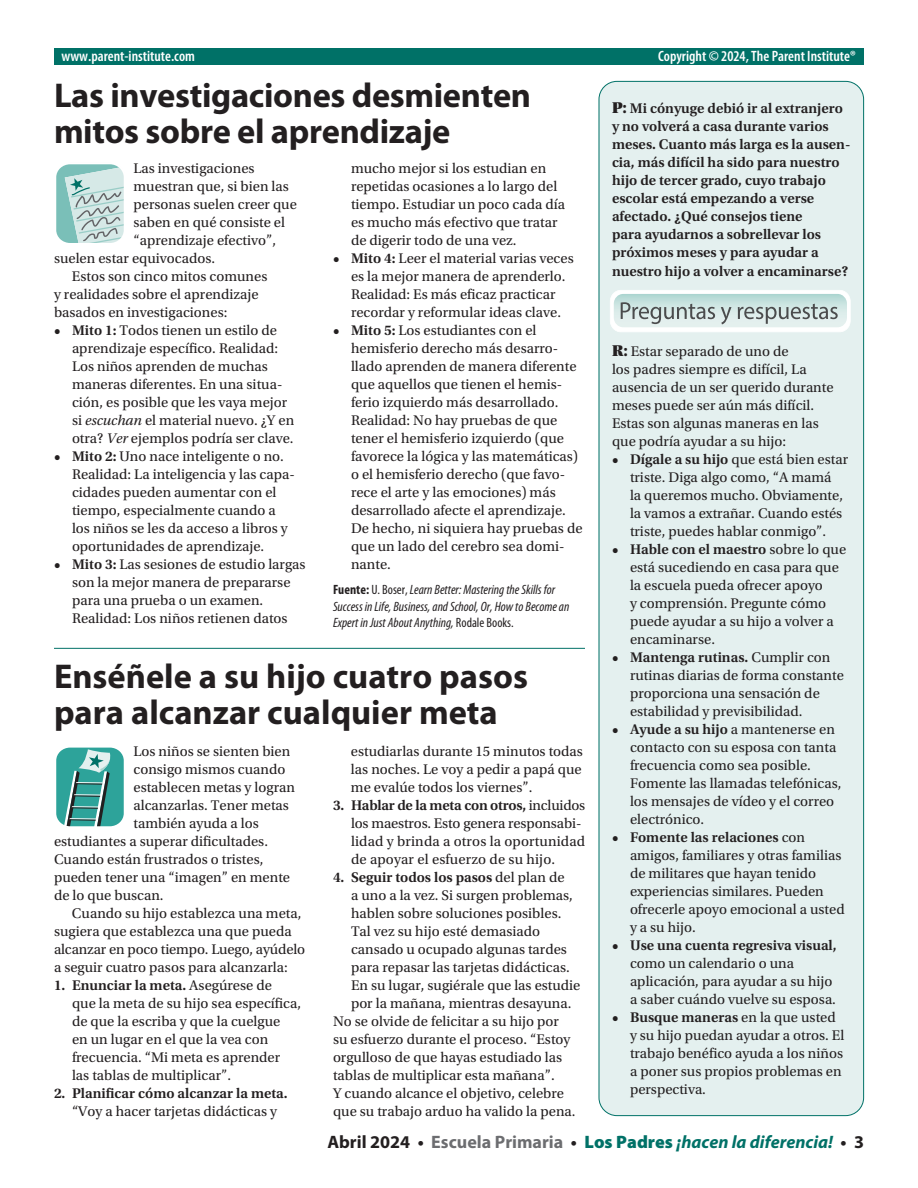
<style>
.page{position:relative;width:918px;height:1188px;background:#fff}
.page>*{position:absolute;margin:0;border:0;box-sizing:border-box;transform-origin:0 0}
.t1{font:700 34.5px/36px "Myriad Pro";letter-spacing:-.01em;color:#231f20}
.t2{font:italic 700 18px "Myriad Pro";color:#007167}
.t3{font:600 condensed 15px "Myriad Pro";color:#fff}
.t4{font:14.7px/18px "Utopia Std";color:#231f20}
.t5{font:600 14.7px/18px "Utopia Std";color:#231f20}
.t6{font:italic condensed 13.5px/16.5px "Myriad Pro";color:#231f20}
.s1{font-family:"Utopia Std Black Headline";font-weight:400;font-size:16.5px}
.s2{font-weight:600}
.s3{font-weight:700;font-style:normal}
.s4{font-style:normal}
.s5{font-style:italic}
.s6{font-family:"Utopia Std Black Headline";font-size:16.5px}
.s7{font-weight:400}
.s8{font-style:normal;color:#231f20}
.s9{font-style:normal;color:#6c6d70}
.s10{font-weight:900;font-style:normal}
</style>
<div class="page">
<div style="left:599px;top:81px;width:265px;height:1035px;background:#e4f0ef;border-radius:18px"></div>
<div style="left:54px;top:49px;width:810px;height:16px;background:#007167"></div>
<svg style="left:610px;top:290px;width:241px;height:42px"></svg>
<svg style="left:56px;top:747px;width:68px;height:80px;background:#51a8a1"></svg>
<svg style="left:56px;top:164px;width:68px;height:79px;background:#b0d2ce"></svg>
<hr style="left:54px;top:648px;width:531px;height:1px;background:#007167">
<p class="t3" style="left:62px;top:46px;width:135px">www.parent-institute.com</p>
<p class="t3" style="left:658px;top:46px;width:199px">Copyright © 2024, The Parent Institute®</p>
<h1 class="t1" style="left:54px;top:76px;width:479px">Las investigaciones desmienten mitos sobre el aprendizaje</h1>
<p class="t5" style="left:612px;top:99px;width:240px"><span class="s1">P:</span> Mi cónyuge debió ir al extranjero y no volverá a casa durante varios meses. Cuanto más larga es la ausen&shy;cia, más difícil ha sido para nuestro hijo de tercer grado, cuyo trabajo escolar está empezando a verse afectado. ¿Qué consejos tiene<br>para ayudarnos a sobrellevar los próximos meses y para ayudar a</p>
<p class="t5" style="left:612px;top:263px;width:238px">nuestro hijo a volver a encaminarse?</p>
<p class="t4" style="left:351px;top:159px;width:216px">mucho mejor si los estudian en repetidas ocasiones a lo largo del tiempo. Estudiar un poco cada día es mucho más efectivo que tratar de digerir todo de una vez.</p>
<p class="t4" style="left:351px;top:249px;width:224px;text-indent:-18px"><span class="s2">• Mito 4:</span> Leer el material varias veces es la mejor manera de aprenderlo.<br>Realidad: Es más eficaz practicar recordar y reformular ideas clave.</p>
<p class="t4" style="left:351px;top:321px;width:233px;text-indent:-18px"><span class="s2">• Mito 5:</span> Los estudiantes con el hemisferio derecho más desarro&shy;llado aprenden de manera diferente que aquellos que tienen el hemis&shy;ferio izquierdo más desarrollado.<br>Realidad: No hay pruebas de que tener el hemisferio izquierdo (que favorece la lógica y las matemáticas) o el hemisferio derecho (que favo&shy;rece el arte y las emociones) más desarrollado afecte el aprendizaje.<br>De hecho, ni siquiera hay pruebas de que un lado del cerebro sea domi&shy;nante.</p>
<p class="t6" style="left:333px;top:582px;width:238px"><span class="s3">Fuente:</span> <span class="s4">U. Boser,</span> Learn Better: Mastering the Skills for<br>Success in Life, Business, and School, Or, How to Become an<br>Expert in Just About Anything, <span class="s4">Rodale Books.</span></p>
<p class="t4" style="left:134px;top:159px;width:123px">Las investigaciones</p>
<p class="t4" style="left:134px;top:177px;width:157px">muestran que, si bien las</p>
<p class="t4" style="left:134px;top:195px;width:165px">personas suelen creer que</p>
<p class="t4" style="left:134px;top:213px;width:153px">saben en qué consiste el</p>
<p class="t4" style="left:134px;top:231px;width:144px">“aprendizaje efectivo”,</p>
<p class="t4" style="left:54px;top:249px;width:163px">suelen estar equivocados.</p>
<p class="t4" style="left:72px;top:267px;width:197px">Estos son cinco mitos comunes</p>
<p class="t4" style="left:54px;top:285px;width:206px">y realidades sobre el aprendizaje</p>
<p class="t4" style="left:54px;top:303px;width:175px">basados en investigaciones:</p>
<p class="t4" style="left:72px;top:321px;width:224px;text-indent:-18px"><span class="s2">• Mito 1:</span> Todos tienen un estilo de aprendizaje específico. Realidad:<br>Los niños aprenden de muchas maneras diferentes. En una situa&shy;ción, es posible que les vaya mejor si <span class="s5">escuchan</span> el material nuevo. ¿Y en otra? <span class="s5">Ver</span> ejemplos podría ser clave.</p>
<p class="t4" style="left:72px;top:447px;width:224px;text-indent:-18px"><span class="s2">• Mito 2:</span> Uno nace inteligente o no.<br>Realidad: La inteligencia y las capa&shy;cidades pueden aumentar con el tiempo, especialmente cuando a los niños se les da acceso a libros y oportunidades de aprendizaje.</p>
<p class="t4" style="left:72px;top:555px;width:235px;text-indent:-18px"><span class="s2">• Mito 3:</span> Las sesiones de estudio largas son la mejor manera de prepararse para una prueba o un examen.<br>Realidad: Los niños retienen datos</p>
<p class="t4" style="left:612px;top:342px;width:223px"><span class="s6">R:</span> Estar separado de uno de<br>los padres siempre es difícil, La ausencia de un ser querido durante meses puede ser aún más difícil.<br>Estas son algunas maneras en las que podría ayudar a su hijo:</p>
<p class="t4" style="left:630px;top:450px;width:220px;text-indent:-18px"><span class="s2">• Dígale a su hijo</span> que está bien estar triste. Diga algo como, “A mamá<br>la queremos mucho. Obviamente, la vamos a extrañar. Cuando estés triste, puedes hablar conmigo”.</p>
<p class="t4" style="left:630px;top:540px;width:218px;text-indent:-18px"><span class="s2">• Hable con el maestro</span> sobre lo que está sucediendo en casa para que la escuela pueda ofrecer apoyo<br>y comprensión. Pregunte cómo puede ayudar a su hijo a volver a encaminarse.</p>
<p class="t4" style="left:630px;top:648px;width:215px;text-indent:-18px"><span class="s2">• Mantenga rutinas.</span> Cumplir con rutinas diarias de forma constante proporciona una sensación de estabilidad y previsibilidad.</p>
<p class="t4" style="left:630px;top:720px;width:213px;text-indent:-18px"><span class="s2">• Ayude a su hijo</span> a mantenerse en contacto con su esposa con tanta frecuencia como sea posible.<br>Fomente las llamadas telefónicas, los mensajes de vídeo y el correo electrónico.</p>
<p class="t4" style="left:630px;top:828px;width:216px;text-indent:-18px"><span class="s2">• Fomente las relaciones</span> con amigos, familiares y otras familias de militares que hayan tenido experiencias similares. Pueden ofrecerle apoyo emocional a usted y a su hijo.</p>
<p class="t5" style="left:612px;top:936px;width:226px">• Use una cuenta regresiva visual,</p>
<p class="t4" style="left:630px;top:954px;width:208px">como un calendario o una aplicación, para ayudar a su hijo a saber cuándo vuelve su esposa.</p>
<p class="t4" style="left:630px;top:1008px;width:216px;text-indent:-18px"><span class="s2">• Busque maneras</span> en la que usted y su hijo puedan ayudar a otros. El trabajo benéfico ayuda a los niños a poner sus propios problemas en perspectiva.</p>
<h1 class="t1" style="left:54px;top:658px;width:475px">Enséñele a su hijo cuatro pasos para alcanzar cualquier meta</h1>
<p class="t4" style="left:351px;top:743px;width:233px;text-align:justify">estudiarlas durante 15 minutos todas las noches. Le voy a pedir a papá que me evalúe todos los viernes”.</p>
<p class="t4" style="left:351px;top:797px;width:236px;text-indent:-18px"><span class="s2">3. Hablar de la meta con otros,</span> incluidos los maestros. Esto genera responsabi&shy;lidad y brinda a otros la oportunidad de apoyar el esfuerzo de su hijo.</p>
<p class="t5" style="left:333px;top:869px;width:233px">4. Seguir todos los pasos <span class="s7">del plan de</span></p>
<p class="t4" style="left:351px;top:887px;width:223px">a uno a la vez. Si surgen problemas,</p>
<p class="t4" style="left:351px;top:905px;width:212px">hablen sobre soluciones posibles.</p>
<p class="t4" style="left:351px;top:923px;width:191px">Tal vez su hijo esté demasiado</p>
<p class="t4" style="left:351px;top:941px;width:217px">cansado u ocupado algunas tardes</p>
<p class="t4" style="left:351px;top:959px;width:220px">para repasar las tarjetas didácticas.</p>
<p class="t4" style="left:351px;top:977px;width:231px">En su lugar, sugiérale que las estudie</p>
<p class="t4" style="left:351px;top:995px;width:222px">por la mañana, mientras desayuna.</p>
<p class="t4" style="left:333px;top:1013px;width:227px">No se olvide de felicitar a su hijo por</p>
<p class="t4" style="left:333px;top:1031px;width:239px">su esfuerzo durante el proceso. “Estoy</p>
<p class="t4" style="left:333px;top:1049px;width:231px">orgulloso de que hayas estudiado las</p>
<p class="t4" style="left:333px;top:1067px;width:223px">tablas de multiplicar esta mañana”.</p>
<p class="t4" style="left:333px;top:1085px;width:233px">Y cuando alcance el objetivo, celebre</p>
<p class="t4" style="left:333px;top:1103px;width:244px">que su trabajo arduo ha valido la pena.</p>
<p class="t4" style="left:134px;top:743px;width:158px">Los niños se sienten bien</p>
<p class="t4" style="left:134px;top:761px;width:153px">consigo mismos cuando</p>
<p class="t4" style="left:134px;top:779px;width:163px">establecen metas y logran</p>
<p class="t4" style="left:134px;top:797px;width:157px">alcanzarlas. Tener metas</p>
<p class="t4" style="left:134px;top:815px;width:127px">también ayuda a los</p>
<p class="t4" style="left:54px;top:833px;width:216px">estudiantes a superar dificultades.</p>
<p class="t4" style="left:54px;top:851px;width:211px">Cuando están frustrados o tristes,</p>
<p class="t4" style="left:54px;top:869px;width:238px">pueden tener una “imagen” en mente</p>
<p class="t4" style="left:54px;top:887px;width:111px">de lo que buscan.</p>
<p class="t4" style="left:72px;top:905px;width:231px">Cuando su hijo establezca una meta,</p>
<p class="t4" style="left:54px;top:923px;width:239px">sugiera que establezca una que pueda</p>
<p class="t4" style="left:54px;top:941px;width:253px">alcanzar en poco tiempo. Luego, ayúdelo</p>
<p class="t4" style="left:54px;top:959px;width:235px">a seguir cuatro pasos para alcanzarla:</p>
<p class="t4" style="left:72px;top:977px;width:231px;text-indent:-18px"><span class="s2">1. Enunciar la meta.</span> Asegúrese de<br>que la meta de su hijo sea específica, de que la escriba y que la cuelgue<br>en un lugar en el que la vea con frecuencia. “Mi meta es aprender las tablas de multiplicar”.</p>
<p class="t5" style="left:54px;top:1085px;width:235px">2. Planificar cómo alcanzar la meta.</p>
<p class="t4" style="left:72px;top:1103px;width:207px">“Voy a hacer tarjetas didácticas y</p>
<p class="t2" style="left:327px;top:1130px;width:538px"><span class="s8">Abril 2024 •</span> <span class="s9">Escuela Primaria</span> <span class="s8">•</span> <span class="s10">Los Padres</span> ¡hacen la diferencia! <span class="s8">• 3</span></p>
</div>
